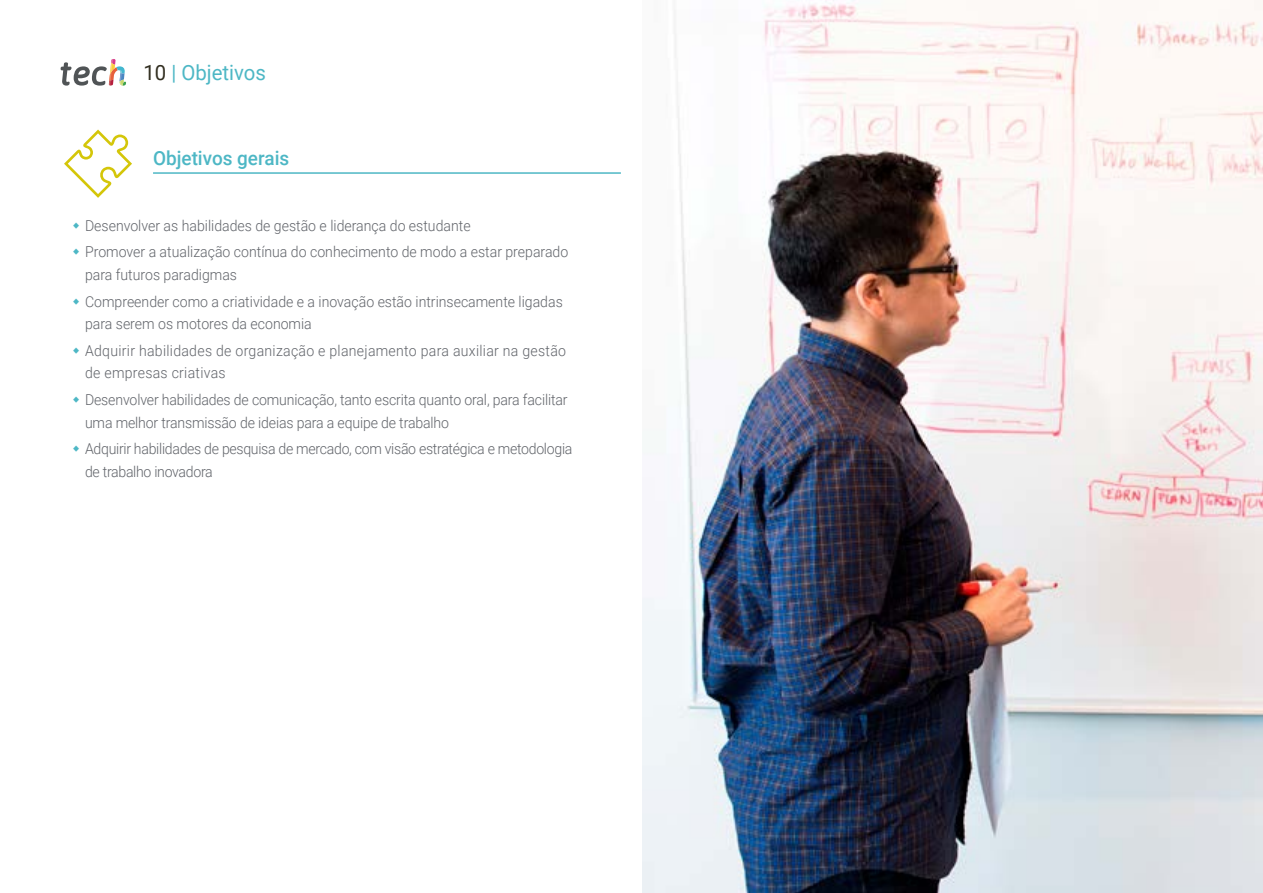
<style>
.page{position:relative;width:1263px;height:893px;background:#fff}
.page>*{position:absolute;margin:0;border:0;box-sizing:border-box;transform-origin:0 0}
.t1{font:21px "Roboto";color:#4db7c5}
.t2{font:500 19.5px "Roboto";color:#4db7c5}
.t3{font:300 15px/26.7px "Roboto";color:#61646a;scale:.94 1}
.t4{font:300 15px/26.7px "Roboto";letter-spacing:-.02em;color:#61646a;scale:.94 1}
.t5{font:300 15px/26.7px "Roboto";letter-spacing:.02em;color:#61646a;scale:.94 1}
.s1{color:#312e20}
</style>
<div class="page">
<hr style="left:153px;top:173px;width:468px;height:1px;background:#4db7c5">
<svg style="left:64px;top:130px;width:68px;height:68px"></svg>
<img style="left:642px;top:0;width:621px;height:893px">
<svg style="left:61px;top:59px;width:65px;height:27px"></svg>
<h1 class="t1" style="left:144px;top:57px;width:124px"><span class="s1">10</span> | Objetivos</h1>
<h2 class="t2" style="left:153px;top:144px;width:138px">Objetivos gerais</h2>
<p class="t3" style="left:85px;top:211px;width:516px">Desenvolver as habilidades de gestão e liderança do estudante<br>Promover a atualização contínua do conhecimento de modo a estar preparado</p>
<p class="t3" style="left:85px;top:260px;width:510px">para futuros paradigmas<br>Compreender como a criatividade e a inovação estão intrinsecamente ligadas</p>
<p class="t5" style="left:85px;top:310px;width:513px">para serem os motores da economia<br>Adquirir habilidades de organização e planejamento para auxiliar na gestão</p>
<p class="t3" style="left:85px;top:359px;width:515px">de empresas criativas<br>Desenvolver habilidades de comunicação, tanto escrita quanto oral, para facilitar</p>
<p class="t4" style="left:85px;top:408px;width:520px">uma melhor transmissão de ideias para a equipe de trabalho<br>Adquirir habilidades de pesquisa de mercado, com visão estratégica e metodologia</p>
<p class="t4" style="left:85px;top:457px;width:137px">de trabalho inovadora</p>
</div>
